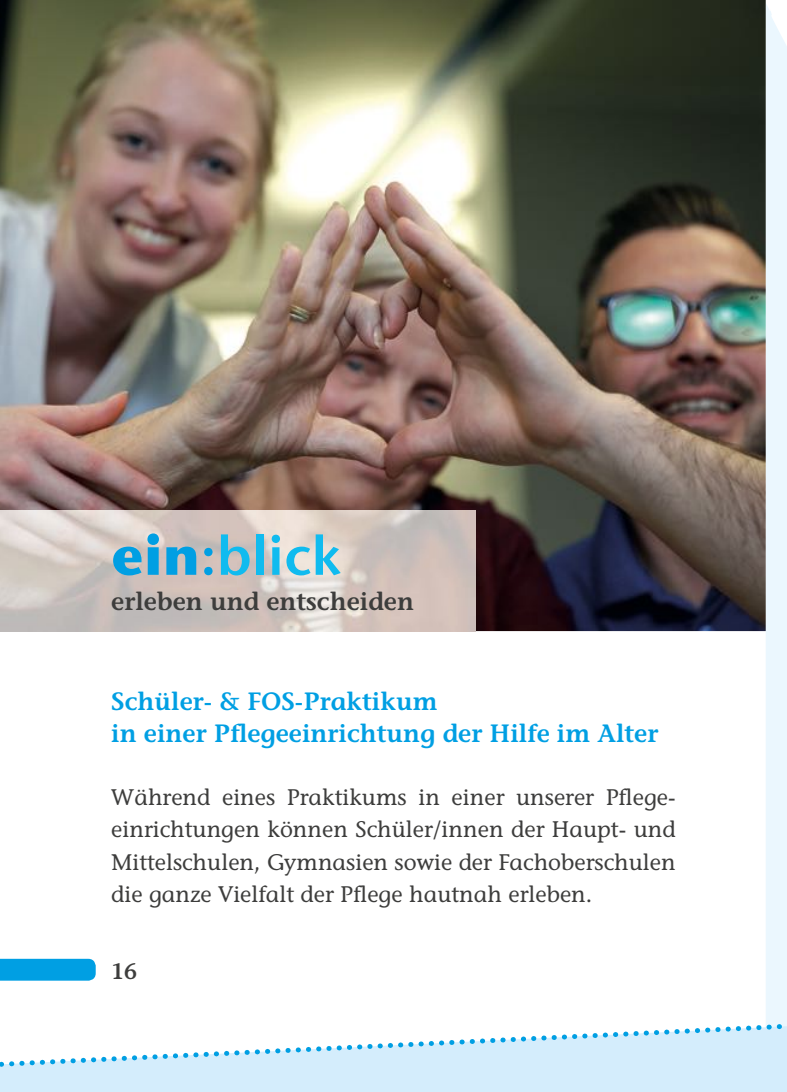
<style>
.page{position:relative;width:787px;height:1092px;background:#fff}
.page>*{position:absolute;margin:0;border:0;box-sizing:border-box;transform-origin:0 0}
.t1{font:55px "Stone Sans Sem ITCTT Semi";color:#10bbef}
.t2{font:600 25px/32.5px "Stone Informal";color:#009fe3}
.t3{font:600 25px "Stone Informal";color:#3d3d3c}
.t4{font:22.5px/32.5px "Stone Informal";color:#3d3d3c;text-align:justify}
.t5{font:600 22.5px "Stone Informal";color:#3d3d3c}
.s1{font-family:"Stone Sans ITC";font-weight:700;color:#009fe3}
.s2{color:#009fe3}
</style>
<div class="page">
<img style="left:0;top:0;width:765px;height:631px">
<div style="left:0;top:1072px;width:759px;height:19px;background:#d4edfc"></div>
<svg style="left:0;top:980px;width:759px;height:92px"></svg>
<svg style="left:759px;top:3px;width:28px;height:1089px"></svg>
<div style="left:0;top:958px;width:96px;height:22px;background:#009fe3"></div>
<img style="left:0;top:510px;width:475px;height:121px">
<h1 class="t1" style="left:111px;top:509px;width:231px"><span class="s1">ein</span><span class="s2">:</span>blick</h1>
<p class="t3" style="left:111px;top:586px;width:304px">erleben und entscheiden</p>
<p class="t2" style="left:111px;top:684px;width:548px">Schüler- &amp; FOS-Praktikum<br>in einer Pflegeeinrichtung der Hilfe im Alter</p>
<p class="t4" style="left:111px;top:780px;width:566px">Während eines Praktikums in einer unserer Pflege&shy;einrichtungen können Schüler/innen der Haupt- und Mittelschulen, Gymnasien sowie der Fachoberschulen die ganze Vielfalt der Pflege hautnah erleben.</p>
<p class="t5" style="left:111px;top:958px;width:27px">16</p>
</div>
